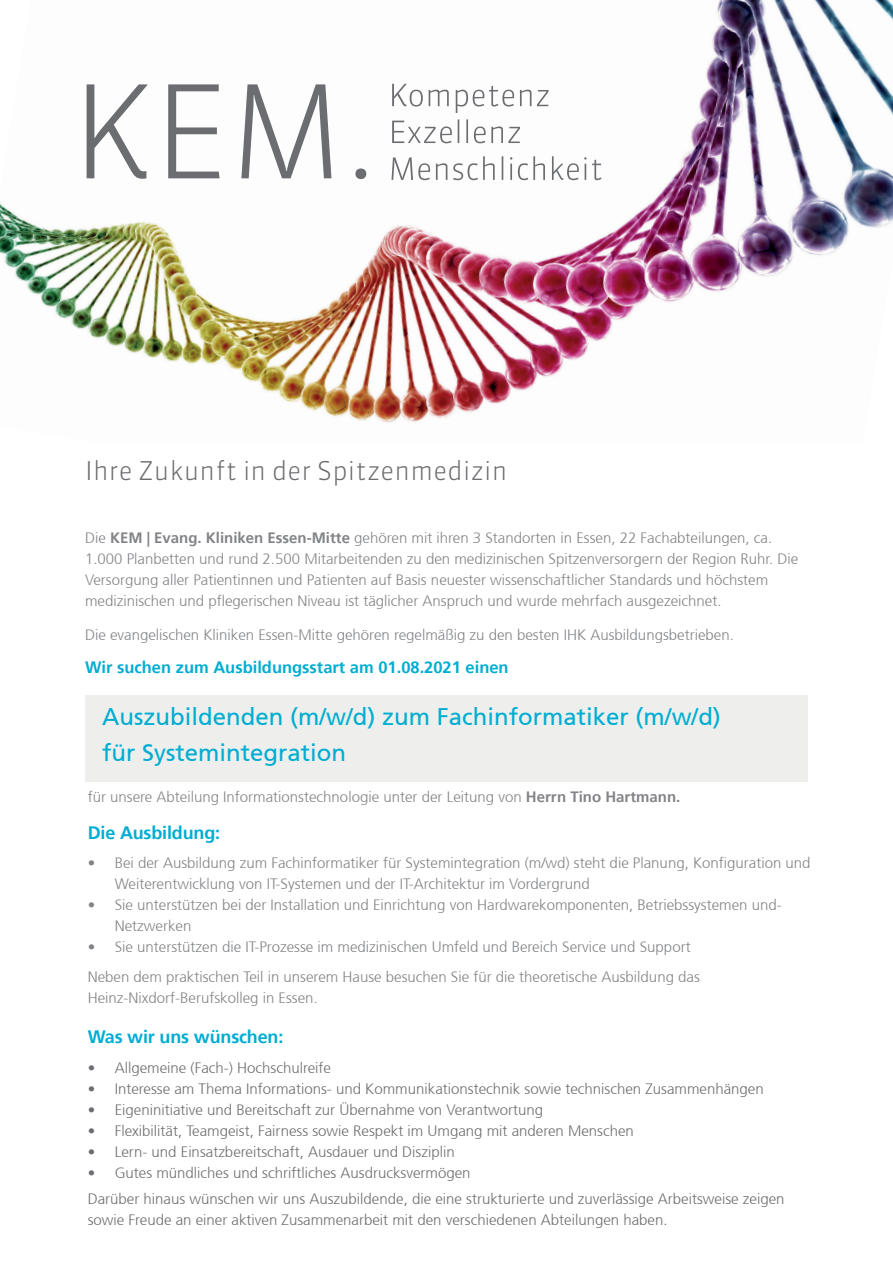
<style>
.page{position:relative;width:893px;height:1263px;background:#fff}
.page>*{position:absolute;margin:0;border:0;box-sizing:border-box;transform-origin:0 0}
.t1{font:300 25.8px "Sanuk";letter-spacing:.01em;color:#6c6d70}
.t2{font:24px "Frutiger 55 Roman";color:#00add2}
.t3{font:700 18px "Frutiger 65";letter-spacing:-.01em;color:#00add2}
.t4{font:700 16.5px "Frutiger 65";color:#00add2}
.t5{font:300 15px/21px "Frutiger 45";color:#818386}
.t6{font:300 15px "Frutiger 45";color:#6c6d70}
.s1{font-family:"Frutiger 65";font-weight:700}
</style>
<div class="page">
<img style="left:0;top:0;width:893px;height:423px">
<div style="left:85px;top:695px;width:723px;height:86px;background:#eeefec"></div>
<svg style="left:391px;top:156px;width:210px;height:24px"></svg>
<svg style="left:392px;top:119px;width:128px;height:24px"></svg>
<svg style="left:392px;top:84px;width:156px;height:29px"></svg>
<svg style="left:87px;top:84px;width:279px;height:95px"></svg>
<p class="t1" style="left:85px;top:455px;width:424px">Ihre Zukunft in der Spitzenmedizin</p>
<p class="t5" style="left:85px;top:527px;width:715px">Die <span class="s1">KEM | Evang. Kliniken Essen-Mitte</span> gehören mit ihren 3 Standorten in Essen, 22 Fachabteilungen, ca.<br>1.000 Planbetten und rund 2.500 Mitarbeitenden zu den medizinischen Spitzenversorgern der Region Ruhr. Die Versorgung aller Patientinnen und Patienten auf Basis neuester wissenschaftlicher Standards und höchstem medizinischen und pflegerischen Niveau ist täglicher Anspruch und wurde mehrfach ausgezeichnet.</p>
<p class="t5" style="left:85px;top:624px;width:650px">Die evangelischen Kliniken Essen-Mitte gehören regelmäßig zu den besten IHK Ausbildungsbetrieben.</p>
<p class="t4" style="left:85px;top:658px;width:425px">Wir suchen zum Ausbildungsstart am 01.08.2021 einen</p>
<p class="t2" style="left:102px;top:702px;width:620px">Auszubildenden (m/w/d) zum Fachinformatiker (m/w/d)</p>
<p class="t2" style="left:102px;top:738px;width:246px">für Systemintegration</p>
<p class="t5" style="left:88px;top:787px;width:594px">für unsere Abteilung Informationstechnologie unter der Leitung von <span class="s1">Herrn Tino Hartmann.</span></p>
<p class="t3" style="left:88px;top:822px;width:134px">Die Ausbildung:</p>
<p class="t5" style="left:115px;top:853px;width:697px;text-indent:-27px">• Bei der Ausbildung zum Fachinformatiker für Systemintegration (m/wd) steht die Planung, Konfiguration und<br>Weiterentwicklung von IT-Systemen und der IT-Architektur im Vordergrund</p>
<p class="t5" style="left:115px;top:895px;width:669px;text-indent:-27px">• Sie unterstützen bei der Installation und Einrichtung von Hardwarekomponenten, Betriebssystemen und-<br>Netzwerken</p>
<p class="t5" style="left:88px;top:937px;width:604px">• Sie unterstützen die IT-Prozesse im medizinischen Umfeld und Bereich Service und Support</p>
<p class="t5" style="left:88px;top:966px;width:614px">Neben dem praktischen Teil in unserem Hause besuchen Sie für die theoretische Ausbildung das</p>
<p class="t5" style="left:88px;top:987px;width:232px">Heinz-Nixdorf-Berufskolleg in Essen.</p>
<p class="t3" style="left:88px;top:1026px;width:197px">Was wir uns wünschen:</p>
<p class="t6" style="left:88px;top:1059px;width:245px">• Allgemeine (Fach-) Hochschulreife</p>
<p class="t6" style="left:88px;top:1080px;width:677px">• Interesse am Thema Informations- und Kommunikationstechnik sowie technischen Zusammenhängen</p>
<p class="t6" style="left:88px;top:1101px;width:457px">• Eigeninitiative und Bereitschaft zur Übernahme von Verantwortung</p>
<p class="t6" style="left:88px;top:1123px;width:548px">• Flexibilität, Teamgeist, Fairness sowie Respekt im Umgang mit anderen Menschen</p>
<p class="t6" style="left:88px;top:1144px;width:369px">• Lern- und Einsatzbereitschaft, Ausdauer und Disziplin</p>
<p class="t6" style="left:88px;top:1165px;width:384px">• Gutes mündliches und schriftliches Ausdrucksvermögen</p>
<p class="t6" style="left:88px;top:1190px;width:698px">Darüber hinaus wünschen wir uns Auszubildende, die eine strukturierte und zuverlässige Arbeitsweise zeigen</p>
<p class="t6" style="left:88px;top:1211px;width:581px">sowie Freude an einer aktiven Zusammenarbeit mit den verschiedenen Abteilungen haben.</p>
</div>
